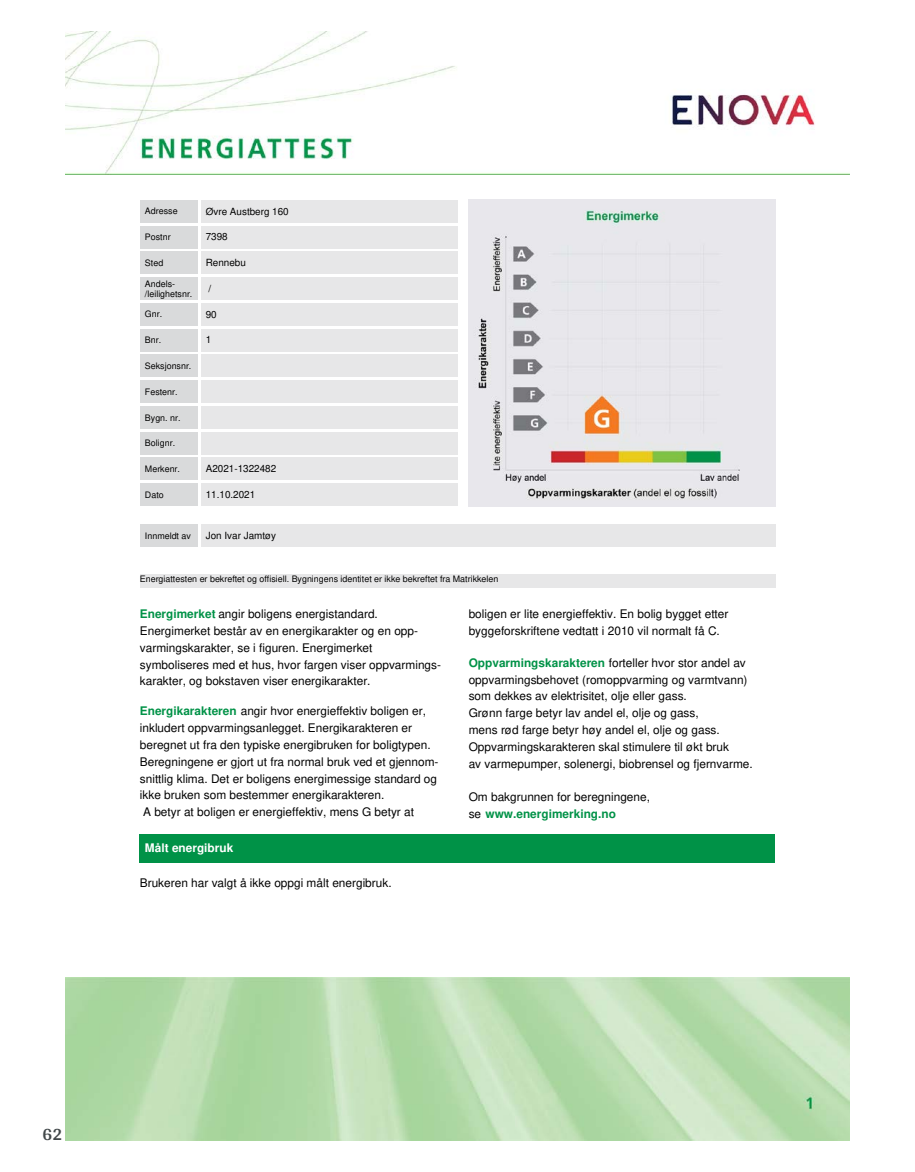
<style>
.page{position:relative;width:915px;height:1172px;background:#fff}
.page>*{position:absolute;margin:0;border:0;box-sizing:border-box;transform-origin:0 0}
.t1{font:700 18px "Arya";color:#414749}
.t2{font:11.85px/16.8px "Helvetica";color:#000}
.t3{font:700 11.85px "Helvetica";color:#fff}
.t4{font:9.9px "Helvetica";color:#000}
.t5{font:8.85px/9.9px "Helvetica";color:#000}
.s1{font-weight:700;color:#009247}
</style>
<div class="page">
<div style="left:140px;top:200px;width:58px;height:23px;background:#d9dadb"></div>
<div style="left:201px;top:200px;width:256px;height:23px;background:#e7e7e8"></div>
<div style="left:140px;top:226px;width:58px;height:22px;background:#d9dadb"></div>
<div style="left:201px;top:226px;width:256px;height:22px;background:#e7e7e8"></div>
<div style="left:140px;top:251px;width:58px;height:23px;background:#d9dadb"></div>
<div style="left:201px;top:251px;width:256px;height:23px;background:#e7e7e8"></div>
<div style="left:140px;top:277px;width:58px;height:23px;background:#d9dadb"></div>
<div style="left:201px;top:277px;width:256px;height:23px;background:#e7e7e8"></div>
<div style="left:140px;top:303px;width:58px;height:23px;background:#d9dadb"></div>
<div style="left:201px;top:303px;width:256px;height:23px;background:#e7e7e8"></div>
<div style="left:140px;top:329px;width:58px;height:22px;background:#d9dadb"></div>
<div style="left:201px;top:329px;width:256px;height:22px;background:#e7e7e8"></div>
<div style="left:140px;top:354px;width:58px;height:23px;background:#d9dadb"></div>
<div style="left:201px;top:354px;width:256px;height:23px;background:#e7e7e8"></div>
<div style="left:140px;top:380px;width:58px;height:23px;background:#d9dadb"></div>
<div style="left:201px;top:380px;width:256px;height:23px;background:#e7e7e8"></div>
<div style="left:140px;top:406px;width:58px;height:23px;background:#d9dadb"></div>
<div style="left:201px;top:406px;width:256px;height:23px;background:#e7e7e8"></div>
<div style="left:140px;top:432px;width:58px;height:22px;background:#d9dadb"></div>
<div style="left:201px;top:432px;width:256px;height:22px;background:#e7e7e8"></div>
<div style="left:140px;top:457px;width:58px;height:23px;background:#d9dadb"></div>
<div style="left:201px;top:457px;width:256px;height:23px;background:#e7e7e8"></div>
<div style="left:140px;top:483px;width:58px;height:23px;background:#d9dadb"></div>
<div style="left:201px;top:483px;width:256px;height:23px;background:#e7e7e8"></div>
<div style="left:140px;top:834px;width:634px;height:28px;background:#009247"></div>
<div style="left:140px;top:524px;width:58px;height:23px;background:#d9dadb"></div>
<div style="left:201px;top:524px;width:574px;height:23px;background:#e7e7e8"></div>
<img style="left:468px;top:200px;width:306px;height:306px">
<div style="left:140px;top:574px;width:635px;height:13px;background:#e7e7e8"></div>
<img style="left:65px;top:977px;width:784px;height:163px">
<img style="left:65px;top:32px;width:784px;height:142px">
<p class="t5" style="left:145px;top:207px;width:34px">Adresse</p>
<p class="t4" style="left:206px;top:207px;width:84px">Øvre Austberg 160</p>
<p class="t5" style="left:145px;top:233px;width:27px">Postnr</p>
<p class="t4" style="left:206px;top:233px;width:23px">7398</p>
<p class="t5" style="left:145px;top:259px;width:20px">Sted</p>
<p class="t4" style="left:206px;top:259px;width:42px">Rennebu</p>
<p class="t5" style="left:145px;top:279px;width:49px">Andels-/leilighetsnr.</p>
<p class="t4" style="left:208px;top:284px;width:4px">/</p>
<p class="t5" style="left:145px;top:310px;width:19px">Gnr.</p>
<p class="t4" style="left:206px;top:310px;width:12px">90</p>
<p class="t5" style="left:145px;top:336px;width:18px">Bnr.</p>
<p class="t4" style="left:206px;top:336px;width:7px">1</p>
<p class="t5" style="left:145px;top:362px;width:48px">Seksjonsnr.</p>
<p class="t5" style="left:145px;top:387px;width:34px">Festenr.</p>
<p class="t5" style="left:145px;top:413px;width:37px">Bygn. nr.</p>
<p class="t5" style="left:145px;top:439px;width:32px">Bolignr.</p>
<p class="t5" style="left:145px;top:465px;width:37px">Merkenr.</p>
<p class="t4" style="left:206px;top:465px;width:72px">A2021-1322482</p>
<p class="t5" style="left:145px;top:490px;width:20px">Dato</p>
<p class="t4" style="left:206px;top:490px;width:51px">11.10.2021</p>
<p class="t5" style="left:145px;top:531px;width:47px">Innmeldt av</p>
<p class="t4" style="left:206px;top:532px;width:72px">Jon Ivar Jamtøy</p>
<p class="t5" style="left:140px;top:575px;width:360px">Energiattesten er bekreftet og offisiell. Bygningens identitet er ikke bekreftet fra Matrikkelen</p>
<p class="t2" style="left:468px;top:607px;width:261px">boligen er lite energieffektiv. En bolig bygget etter byggeforskriftene vedtatt i 2010 vil normalt få C.</p>
<p class="t2" style="left:140px;top:607px;width:302px"><span class="s1">Energimerket</span> angir boligens energistandard.<br>Energimerket består av en energikarakter og en opp&shy;varmingskarakter, se i figuren. Energimerket symboliseres med et hus, hvor fargen viser oppvarmings&shy;karakter, og bokstaven viser energikarakter.</p>
<p class="t2" style="left:468px;top:655px;width:285px"><span class="s1">Oppvarmingskarakteren</span> forteller hvor stor andel av oppvarmingsbehovet (romoppvarming og varmtvann) som dekkes av elektrisitet, olje eller gass.<br>Grønn farge betyr lav andel el, olje og gass,<br>mens rød farge betyr høy andel el, olje og gass.<br>Oppvarmingskarakteren skal stimulere til økt bruk<br>av varmepumper, solenergi, biobrensel og fjernvarme.</p>
<p class="t2" style="left:140px;top:704px;width:300px"><span class="s1">Energikarakteren</span> angir hvor energieffektiv boligen er, inkludert oppvarmingsanlegget. Energikarakteren er beregnet ut fra den typiske energibruken for boligtypen.<br>Beregningene er gjort ut fra normal bruk ved et gjennom&shy;snittlig klima. Det er boligens energimessige standard og ikke bruken som bestemmer energikarakteren.<br>A betyr at boligen er energieffektiv, mens G betyr at</p>
<p class="t2" style="left:468px;top:790px;width:183px">Om bakgrunnen for beregningene, se <span class="s1">www.energimerking.no</span></p>
<p class="t3" style="left:145px;top:843px;width:90px">Målt energibruk</p>
<p class="t2" style="left:140px;top:875px;width:253px">Brukeren har valgt å ikke oppgi målt energibruk.</p>
<h1 class="t1" style="left:43px;top:1123px;width:21px">62</h1>
</div>
